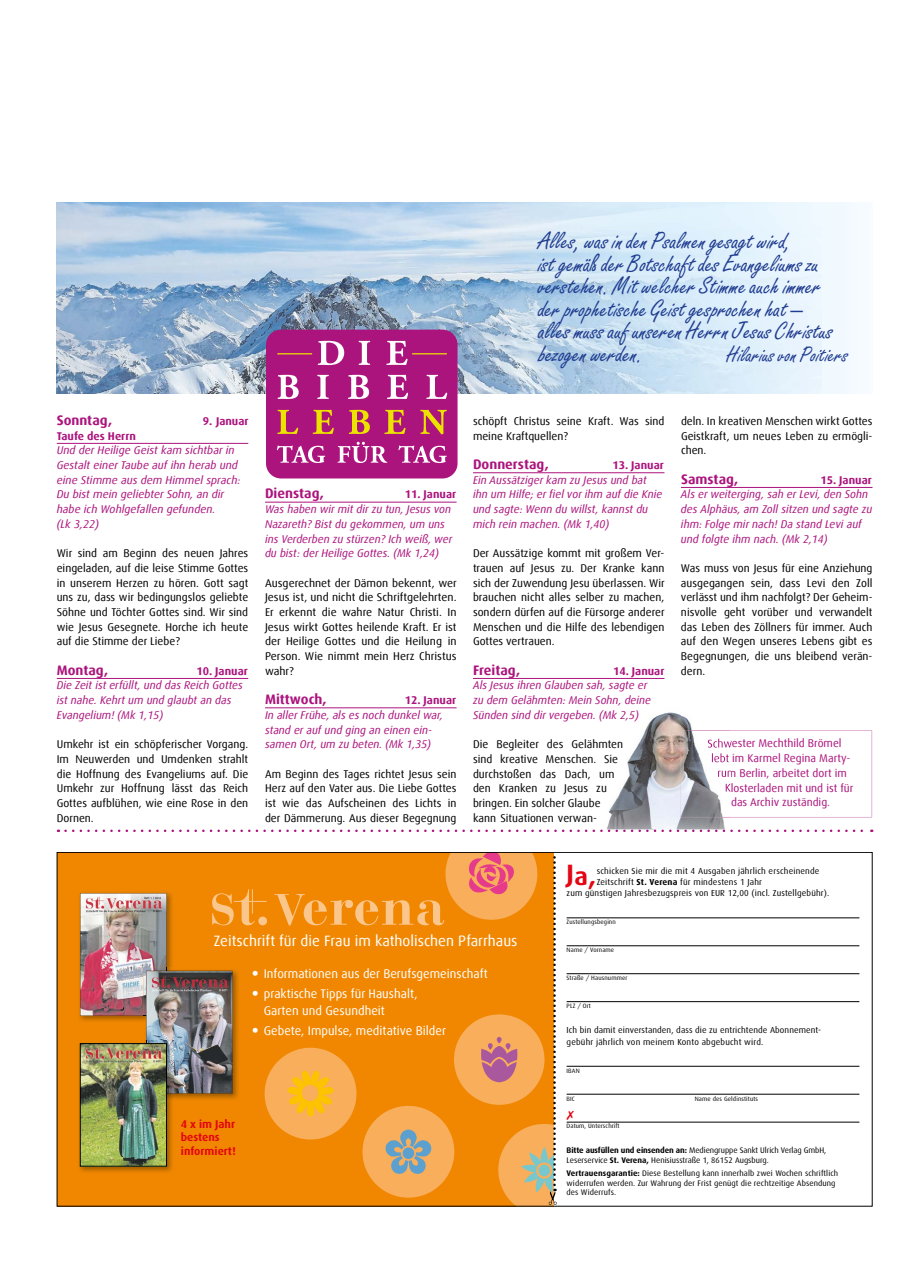
<style>
.page{position:relative;width:908px;height:1276px;background:#fff}
.page>*{position:absolute;margin:0;border:0;box-sizing:border-box;transform-origin:0 0}
.t1{font:700 25.12px "Dax";color:#e30613}
.t2{font:25px/22.5px "Freestyle Script Std";color:#1f3c90}
.t3{font:22.5px "Freestyle Script Std";color:#1f3c90}
.t4{font:15px "Dax Offc Pro";color:#fff}
.t5{font:700 13.75px "Dax Offc Pro";color:#ac147d}
.t6{font:12.5px/16.9px "Dax Offc Pro";color:#fff}
.t7{font:11.25px/14.8px "Dax Offc Pro";color:#000;text-align:justify}
.t8{font:italic 11.25px/14.8px "Dax Offc Pro";color:#ac147d}
.t9{font:11.25px "Dax Offc Pro";color:#ac147d}
.t10{font:700 11.25px/13.5px "Dax";color:#e30613}
.t11{font:700 11.25px "Dax Offc Pro";color:#ac147d}
.t12{font:8.75px/11.2px "Dax";letter-spacing:.015em;color:#000}
.t13{font:8.12px/9.8px "Dax";letter-spacing:.01em;color:#000}
.t14{font:8.12px/10px "Dax";letter-spacing:-.01em;color:#000}
.t15{font:6.25px "Dax";letter-spacing:.02em;color:#000}
.s1{font-weight:700;font-style:normal}
.s2{font-weight:700}
</style>
<div class="page">
<img style="left:607px;top:712px;width:123px;height:117px">
<svg style="left:680px;top:730px;width:191px;height:87px"></svg>
<div style="left:57px;top:852px;width:496px;height:354px;background:#f18700"></div>
<div style="left:264px;top:1047px;width:92px;height:92px;background:#f8ae5a;border-radius:50%"></div>
<hr style="left:566px;top:917px;width:293px;height:1px;background:#000">
<hr style="left:566px;top:945px;width:293px;height:1px;background:#000">
<hr style="left:566px;top:973px;width:293px;height:1px;background:#000">
<hr style="left:566px;top:1001px;width:293px;height:1px;background:#000">
<hr style="left:566px;top:1066px;width:293px;height:1px;background:#000">
<hr style="left:566px;top:1094px;width:293px;height:1px;background:#000">
<hr style="left:566px;top:1122px;width:293px;height:1px;background:#000">
<img style="left:232px;top:1206px;width:42px;height:1px">
<img style="left:79px;top:895px;width:1px;height:123px">
<img style="left:174px;top:1093px;width:64px;height:6px">
<img style="left:79px;top:1043px;width:93px;height:129px">
<img style="left:167px;top:1093px;width:7px;height:8px">
<img style="left:80px;top:889px;width:186px;height:204px">
<img style="left:167px;top:1067px;width:7px;height:26px">
<img style="left:82px;top:1045px;width:83px;height:119px">
<div style="left:80px;top:1043px;width:87px;height:123px;border:1px solid #000"></div>
<div style="left:821px;top:202px;width:51px;height:191px;background:#f3faff"></div>
<img style="left:56px;top:202px;width:765px;height:191px">
<div style="left:266px;top:330px;width:191px;height:148px;background:#ac147d;border-radius:15px"></div>
<svg style="left:317px;top:341px;width:27px;height:24px"></svg>
<svg style="left:386px;top:341px;width:21px;height:24px"></svg>
<svg style="left:358px;top:341px;width:12px;height:24px"></svg>
<hr style="left:277px;top:353px;width:35px;height:1px;background:#ece200">
<hr style="left:412px;top:353px;width:34px;height:1px;background:#ece200">
<svg style="left:277px;top:442px;width:169px;height:21px"></svg>
<svg style="left:277px;top:410px;width:169px;height:24px"></svg>
<svg style="left:277px;top:375px;width:170px;height:24px"></svg>
<hr style="left:57px;top:443px;width:191px;height:1px;background:#ac147d">
<hr style="left:57px;top:678px;width:191px;height:1px;background:#ac147d">
<hr style="left:265px;top:502px;width:191px;height:1px;background:#ac147d">
<hr style="left:265px;top:707px;width:191px;height:1px;background:#ac147d">
<hr style="left:473px;top:472px;width:191px;height:1px;background:#ac147d">
<hr style="left:473px;top:678px;width:191px;height:1px;background:#ac147d">
<hr style="left:680px;top:487px;width:192px;height:1px;background:#ac147d">
<svg style="left:65px;top:829px;width:806px;height:3px"></svg>
<svg style="left:274px;top:852px;width:316px;height:355px"></svg>
<p class="t2" style="left:537px;top:230px;width:296px">Alles, was in den Psalmen gesagt wird,<br>ist gemäß der Botschaft des Evangeliums zu verstehen. Mit welcher Stimme auch immer der prophetische Geist gesprochen hat – alles muss auf unseren Herrn Jesus Christus bezogen werden.</p>
<p class="t3" style="left:726px;top:341px;width:123px">Hilarius von Poitiers</p>
<p class="t5" style="left:57px;top:411px;width:57px">Sonntag,</p>
<p class="t11" style="left:203px;top:414px;width:47px">9. Januar</p>
<p class="t8" style="left:57px;top:428px;width:185px"><span class="s1">Taufe des Herrn<br></span>Und der Heilige Geist kam sichtbar in<br>Gestalt einer Taube auf ihn herab und eine Stimme aus dem Himmel sprach:<br>Du bist mein geliebter Sohn, an dir habe ich Wohlgefallen gefunden.<br>(Lk 3,22)</p>
<p class="t7" style="left:57px;top:546px;width:193px">Wir sind am Beginn des neuen Jahres eingeladen, auf die leise Stimme Gottes in unserem Herzen zu hören. Gott sagt uns zu, dass wir bedingungslos geliebte Söhne und Töchter Gottes sind. Wir sind wie Jesus Gesegnete. Horche ich heute auf die Stimme der Liebe?</p>
<p class="t5" style="left:57px;top:661px;width:53px">Montag,</p>
<p class="t8" style="left:57px;top:663px;width:192px;text-indent:140px"><span class="s1">10. Januar<br></span>Die Zeit ist erfüllt, und das Reich Gottes ist nahe. Kehrt um und glaubt an das<br>Evangelium! (Mk 1,15)</p>
<p class="t7" style="left:57px;top:737px;width:193px">Umkehr ist ein schöpferischer Vorgang.<br>Im Neuwerden und Umdenken strahlt die Hoffnung des Evangeliums auf. Die Umkehr zur Hoffnung lässt das Reich Gottes aufblühen, wie eine Rose in den Dornen.</p>
<p class="t5" style="left:265px;top:485px;width:60px">Dienstag,</p>
<p class="t8" style="left:265px;top:487px;width:192px;text-indent:140px"><span class="s1">11. Januar<br></span>Was haben wir mit dir zu tun, Jesus von<br>Nazareth? Bist du gekommen, um uns ins Verderben zu stürzen? Ich weiß, wer du bist: der Heilige Gottes. (Mk 1,24)</p>
<p class="t7" style="left:265px;top:575px;width:193px">Ausgerechnet der Dämon bekennt, wer Jesus ist, und nicht die Schriftgelehrten.<br>Er erkennt die wahre Natur Christi. In Jesus wirkt Gottes heilende Kraft. Er ist der Heilige Gottes und die Heilung in Person. Wie nimmt mein Herz Christus wahr?</p>
<p class="t5" style="left:265px;top:690px;width:63px">Mittwoch,</p>
<p class="t8" style="left:265px;top:693px;width:192px;text-indent:140px"><span class="s1">12. Januar<br></span>In aller Frühe, als es noch dunkel war, stand er auf und ging an einen ein&shy;samen Ort, um zu beten. (Mk 1,35)</p>
<p class="t7" style="left:265px;top:766px;width:193px">Am Beginn des Tages richtet Jesus sein Herz auf den Vater aus. Die Liebe Gottes ist wie das Aufscheinen des Lichts in der Dämmerung. Aus dieser Begegnung</p>
<p class="t7" style="left:473px;top:414px;width:193px">schöpft Christus seine Kraft. Was sind meine Kraftquellen?</p>
<p class="t5" style="left:473px;top:455px;width:77px">Donnerstag,</p>
<p class="t8" style="left:473px;top:458px;width:192px;text-indent:139px"><span class="s1">13. Januar<br></span>Ein Aussätziger kam zu Jesus und bat ihn um Hilfe; er fiel vor ihm auf die Knie und sagte: Wenn du willst, kannst du mich rein machen. (Mk 1,40)</p>
<p class="t7" style="left:473px;top:546px;width:193px">Der Aussätzige kommt mit großem Ver&shy;trauen auf Jesus zu. Der Kranke kann sich der Zuwendung Jesu überlassen. Wir brauchen nicht alles selber zu machen, sondern dürfen auf die Fürsorge anderer Menschen und die Hilfe des lebendigen Gottes vertrauen.</p>
<p class="t5" style="left:473px;top:661px;width:49px">Freitag,</p>
<p class="t8" style="left:473px;top:663px;width:193px;text-indent:140px"><span class="s1">14. Januar<br></span>Als Jesus ihren Glauben sah, sagte er<br>zu dem Gelähmten: Mein Sohn, deine<br>Sünden sind dir vergeben. (Mk 2,5)</p>
<p class="t7" style="left:473px;top:737px;width:152px;text-align:left">Die Begleiter des Gelähmten sind kreative Menschen. Sie durchstoßen das Dach, um den Kranken zu Jesus zu bringen. Ein solcher Glaube kann Situationen verwan-</p>
<p class="t7" style="left:680px;top:414px;width:193px">deln. In kreativen Menschen wirkt Gottes Geistkraft, um neues Leben zu ermögli&shy;chen.</p>
<p class="t5" style="left:680px;top:470px;width:59px">Samstag,</p>
<p class="t8" style="left:680px;top:472px;width:193px;text-indent:139px"><span class="s1">15. Januar<br></span>Als er weiterging, sah er Levi, den Sohn des Alphäus, am Zoll sitzen und sagte zu ihm: Folge mir nach! Da stand Levi auf und folgte ihm nach. (Mk 2,14)</p>
<p class="t7" style="left:680px;top:561px;width:193px">Was muss von Jesus für eine Anziehung ausgegangen sein, dass Levi den Zoll verlässt und ihm nachfolgt? Der Geheim&shy;nisvolle geht vorüber und verwandelt das Leben des Zöllners für immer. Auch auf den Wegen unseres Lebens gibt es Begegnungen, die uns bleibend verän&shy;dern.</p>
<p class="t9" style="left:707px;top:736px;width:136px">Schwester Mechthild Brömel</p>
<p class="t9" style="left:710px;top:751px;width:141px">lebt im Karmel Regina Marty-</p>
<p class="t9" style="left:717px;top:765px;width:131px">rum Berlin, arbeitet dort im</p>
<p class="t9" style="left:724px;top:780px;width:130px">Klosterladen mit und ist für</p>
<p class="t9" style="left:730px;top:795px;width:100px">das Archiv zuständig.</p>
<p class="t4" style="left:214px;top:931px;width:305px">Zeitschrift für die Frau im katholischen Pfarrhaus</p>
<p class="t6" style="left:251px;top:965px;width:238px">● Informationen aus der Berufsgemeinschaft</p>
<p class="t6" style="left:264px;top:985px;width:155px;text-indent:-12px">● praktische Tipps für Haushalt,<br>Garten und Gesundheit</p>
<p class="t6" style="left:251px;top:1022px;width:196px">● Gebete, Impulse, meditative Bilder</p>
<p class="t10" style="left:181px;top:1117px;width:56px">4 x im Jahr bestens informiert!</p>
<p class="t1" style="left:566px;top:862px;width:31px">Ja,</p>
<p class="t12" style="left:596px;top:865px;width:224px">schicken Sie mir die mit 4 Ausgaben jährlich erscheinende</p>
<p class="t12" style="left:596px;top:876px;width:167px">Zeitschrift <span class="s2">St. Verena</span> für mindestens 1 Jahr</p>
<p class="t12" style="left:566px;top:887px;width:264px">zum günstigen Jahresbezugspreis von EUR 12,00 (incl. Zustellgebühr).</p>
<p class="t15" style="left:566px;top:918px;width:51px">Zustellungsbeginn</p>
<p class="t15" style="left:566px;top:946px;width:49px">Name / Vorname</p>
<p class="t15" style="left:566px;top:974px;width:62px">Straße / Hausnummer</p>
<p class="t15" style="left:566px;top:1002px;width:26px">PLZ / Ort</p>
<p class="t12" style="left:566px;top:1024px;width:256px">Ich bin damit einverstanden, dass die zu entrichtende Abonnement&shy;gebühr jährlich von meinem Konto abgebucht wird.</p>
<p class="t15" style="left:566px;top:1067px;width:15px">IBAN</p>
<p class="t15" style="left:566px;top:1095px;width:10px">BIC</p>
<p class="t15" style="left:694px;top:1095px;width:65px">Name des Geldinstituts</p>
<p class="t15" style="left:566px;top:1122px;width:54px">Datum, Unterschrift</p>
<p class="t14" style="left:566px;top:1145px;width:261px"><span class="s2">Bitte ausfüllen und einsenden an:</span> Mediengruppe Sankt Ulrich Verlag GmbH,<br>Leser service <span class="s2">St. Verena,</span> Henisiusstraße 1, 86152 Augsburg.</p>
<p class="t13" style="left:566px;top:1168px;width:273px"><span class="s2">Vertrauensgarantie:</span> Diese Bestellung kann innerhalb zwei Wochen schriftlich widerrufen werden. Zur Wahrung der Frist genügt die rechtzeitige Absendung des Widerrufs.</p>
</div>
